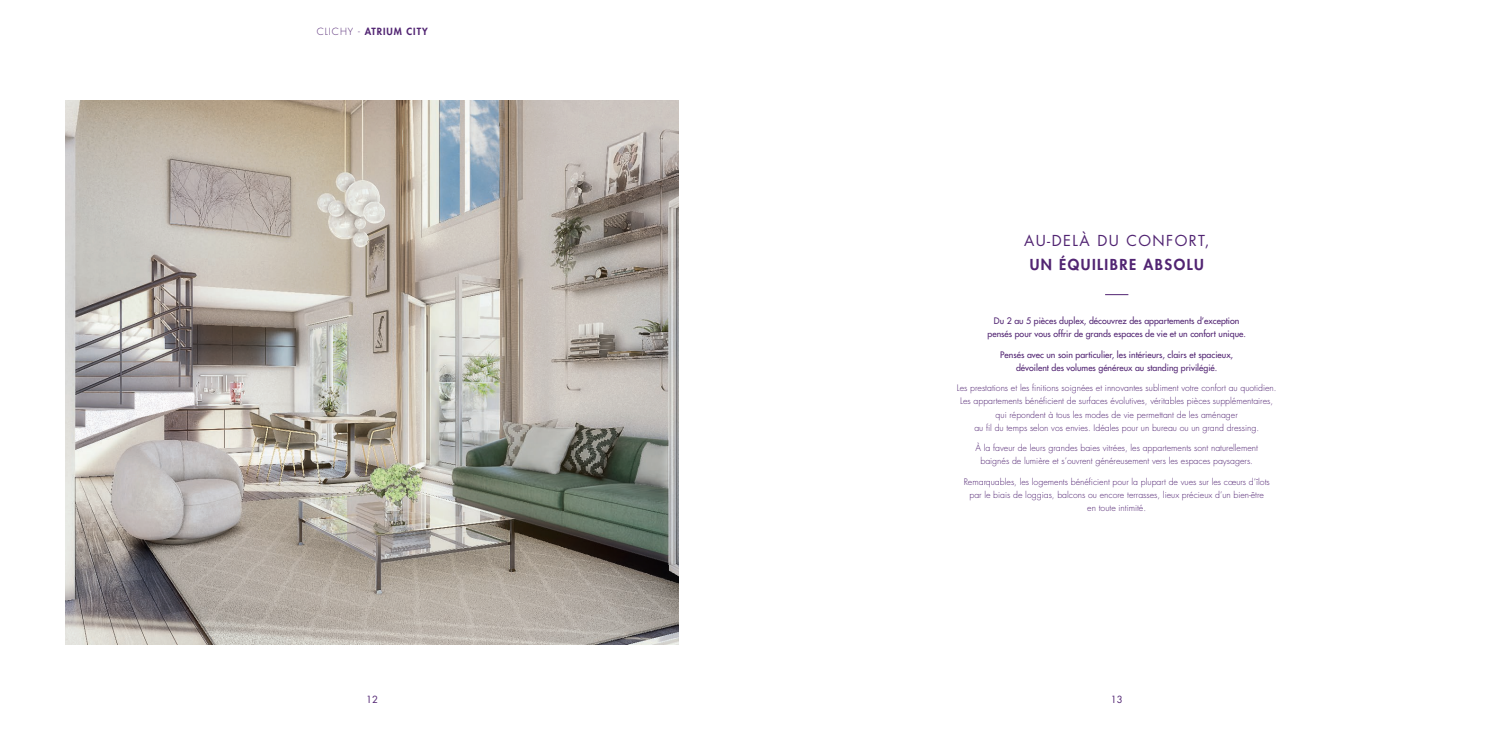
<style>
.page{position:relative;width:1489px;height:745px;background:#fff}
.page>*{position:absolute;margin:0;border:0;box-sizing:border-box;transform-origin:0 0}
.t1{font:14.7px "Futura Std";letter-spacing:.1em;color:#512472}
.t2{font:800 14.7px "Futura Std";letter-spacing:.1em;color:#512472}
.t3{font:800 9.62px "Futura Std";letter-spacing:.1em;color:#512472}
.t4{font:9.62px "Futura Std";color:#512472}
.t5{font:300 8.75px/13.1px "Futura Std";color:#512472;text-align:center}
.t6{font:500 8.75px/13.1px "Futura Std";color:#512472;text-align:center}
.s1{font-weight:300}
</style>
<div class="page">
<svg style="left:1105px;top:294px;width:23px;height:1px"></svg>
<img style="left:66px;top:100px;width:612px;height:544px">
<p class="t3" style="left:317px;top:25px;width:112px"><span class="s1">CLICHY -</span> ATRIUM CITY</p>
<h1 class="t1" style="left:1023px;top:231px;width:187px">AU-DELÀ DU CONFORT,</h1>
<h1 class="t2" style="left:1029px;top:255px;width:175px">UN ÉQUILIBRE ABSOLU</h1>
<p class="t6" style="left:987px;top:314px;width:260px">Du 2 au 5 pièces duplex, découvrez des appartements d’exception pensés pour vous offrir de grands espaces de vie et un confort unique.</p>
<p class="t6" style="left:1000px;top:347px;width:234px">Pensés avec un soin particulier, les intérieurs, clairs et spacieux, dévoilent des volumes généreux au standing privilégié.</p>
<p class="t5" style="left:956px;top:381px;width:321px">Les prestations et les finitions soignées et innovantes subliment votre confort au quotidien.<br>Les appartements bénéficient de surfaces évolutives, véritables pièces supplémentaires, qui répondent à tous les modes de vie permettant de les aménager<br>au fil du temps selon vos envies. Idéales pour un bureau ou un grand dressing.</p>
<p class="t5" style="left:975px;top:441px;width:284px">À la faveur de leurs grandes baies vitrées, les appartements sont naturellement baignés de lumière et s’ouvrent généreusement vers les espaces paysagers.</p>
<p class="t5" style="left:963px;top:475px;width:307px">Remarquables, les logements bénéficient pour la plupart de vues sur les cœurs d’îlots par le biais de loggias, balcons ou encore terrasses, lieux précieux d’un bien-être<br>en toute intimité.</p>
<p class="t4" style="left:366px;top:693px;width:13px">12</p>
<p class="t4" style="left:1110px;top:693px;width:13px">13</p>
</div>
